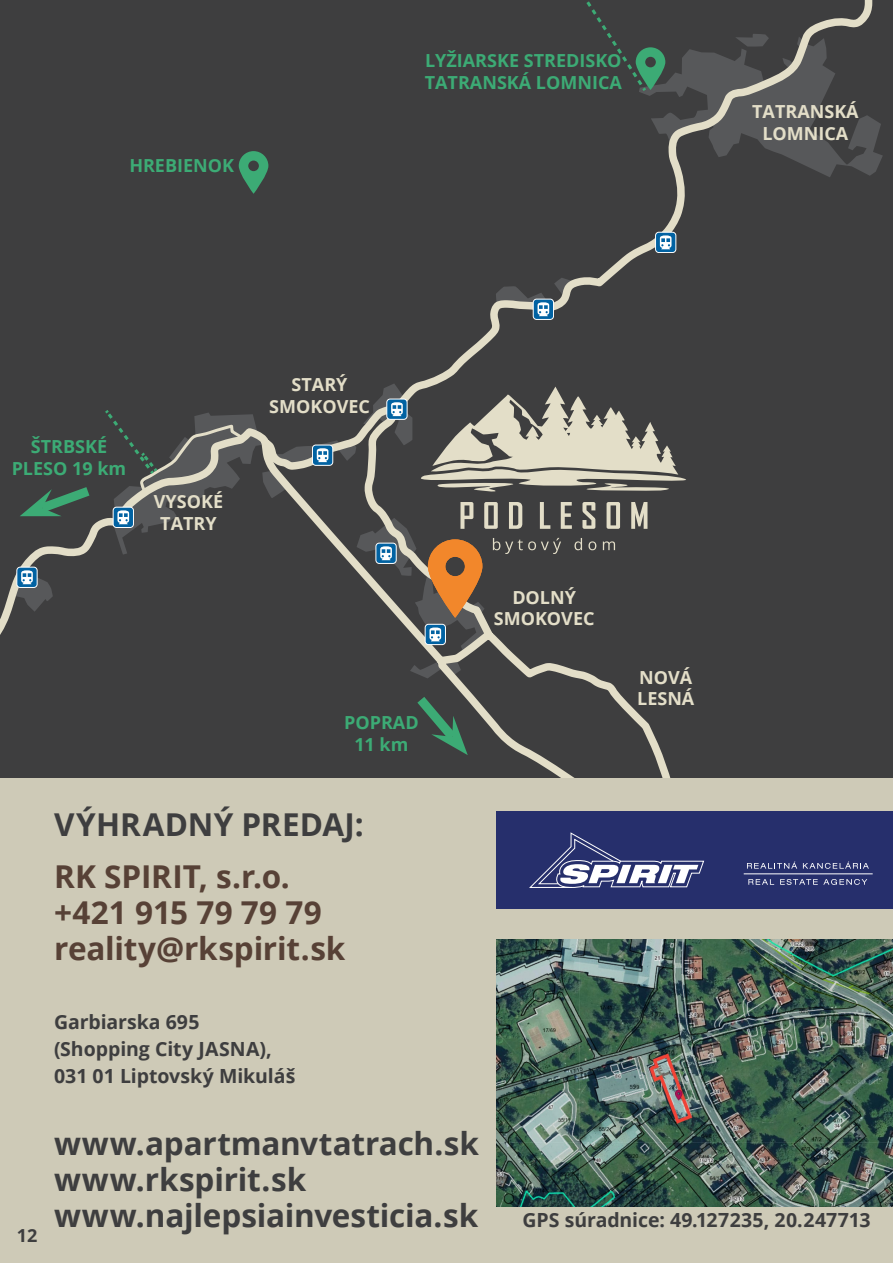
<style>
.page{position:relative;width:893px;height:1263px;background:#fff}
.page>*{position:absolute;margin:0;border:0;box-sizing:border-box;transform-origin:0 0}
.nadpis{font:700 31.5px "Open Sans";letter-spacing:-.005em;color:#3e3e3f}
.nadpis-2{font:700 31.5px "Open Sans";letter-spacing:-.005em;color:#574136}
.nadpis-3{font:700 19.5px "Open Sans";color:#3e3e3f}
.t1{font:700 18px/21.6px "Open Sans";color:#3cab75;text-align:center}
.t2{font:700 18px/21.6px "Open Sans";color:#e3dec8;text-align:center}
.t3{font:700 18px "Open Sans";color:#3e3e3f}
</style>
<div class="page">
<div style="left:0;top:0;width:878px;height:779px;background:#3e3e3f"></div>
<svg style="left:655px;top:232px;width:21px;height:21px"></svg>
<div style="left:655px;top:232px;width:21px;height:21px;border:1px solid #fff;border-radius:3px"></div>
<svg style="left:660px;top:235px;width:11px;height:14px"></svg>
<svg style="left:408px;top:687px;width:60px;height:68px"></svg>
<svg style="left:13px;top:383px;width:682px;height:270px"></svg>
<svg style="left:138px;top:84px;width:511px;height:375px"></svg>
<svg style="left:563px;top:0;width:320px;height:177px"></svg>
<div style="left:0;top:779px;width:893px;height:484px;background:#cecab7"></div>
<div style="left:497px;top:812px;width:396px;height:97px;background:#262f6c"></div>
<svg style="left:529px;top:833px;width:176px;height:55px"></svg>
<svg style="left:747px;top:861px;width:50px;height:8px"></svg>
<svg style="left:803px;top:861px;width:66px;height:8px"></svg>
<svg style="left:748px;top:879px;width:26px;height:6px"></svg>
<svg style="left:780px;top:879px;width:87px;height:6px"></svg>
<hr style="left:744px;top:873px;width:129px;height:1px;background:#fff">
<img style="left:497px;top:940px;width:396px;height:266px">
<p class="t1" style="left:129px;top:155px;width:106px">HREBIENOK</p>
<p class="t1" style="left:425px;top:49px;width:199px;text-align:left">LYŽIARSKE STREDISKO<br>TATRANSKÁ LOMNICA</p>
<p class="t2" style="left:752px;top:100px;width:108px">TATRANSKÁ<br>LOMNICA</p>
<p class="t1" style="left:12px;top:436px;width:116px">ŠTRBSKÉ<br>PLESO 19 km</p>
<p class="t2" style="left:154px;top:490px;width:71px">VYSOKÉ<br>TATRY</p>
<p class="t2" style="left:269px;top:373px;width:102px">STARÝ<br>SMOKOVEC</p>
<p class="t1" style="left:344px;top:711px;width:76px">POPRAD<br>11 km</p>
<p class="nadpis" style="left:54px;top:802px;width:311px">VÝHRADNÝ PREDAJ:</p>
<p class="nadpis-2" style="left:54px;top:855px;width:237px">RK SPIRIT, s.r.o.</p>
<p class="nadpis-2" style="left:54px;top:891px;width:269px">+421 915 79 79 79</p>
<p class="nadpis-2" style="left:54px;top:927px;width:293px">reality@rkspirit.sk</p>
<p class="nadpis-3" style="left:54px;top:1008px;width:147px">Garbiarska 695</p>
<p class="nadpis-3" style="left:54px;top:1035px;width:219px">(Shopping City JASNA),</p>
<p class="nadpis-3" style="left:54px;top:1062px;width:243px">031 01 Liptovský Mikuláš</p>
<p class="t2" style="left:494px;top:586px;width:102px">DOLNÝ<br>SMOKOVEC</p>
<p class="t2" style="left:637px;top:666px;width:59px;text-align:left">NOVÁ<br>LESNÁ</p>
<p class="t3" style="left:17px;top:1223px;width:22px">12</p>
<p class="nadpis" style="left:54px;top:1122px;width:427px">www.apartmanvtatrach.sk</p>
<p class="nadpis" style="left:54px;top:1158px;width:254px">www.rkspirit.sk</p>
<p class="nadpis" style="left:54px;top:1194px;width:426px">www.najlepsiainvesticia.sk</p>
<p class="nadpis-3" style="left:522px;top:1206px;width:350px">GPS súradnice: 49.127235, 20.247713</p>
</div>
